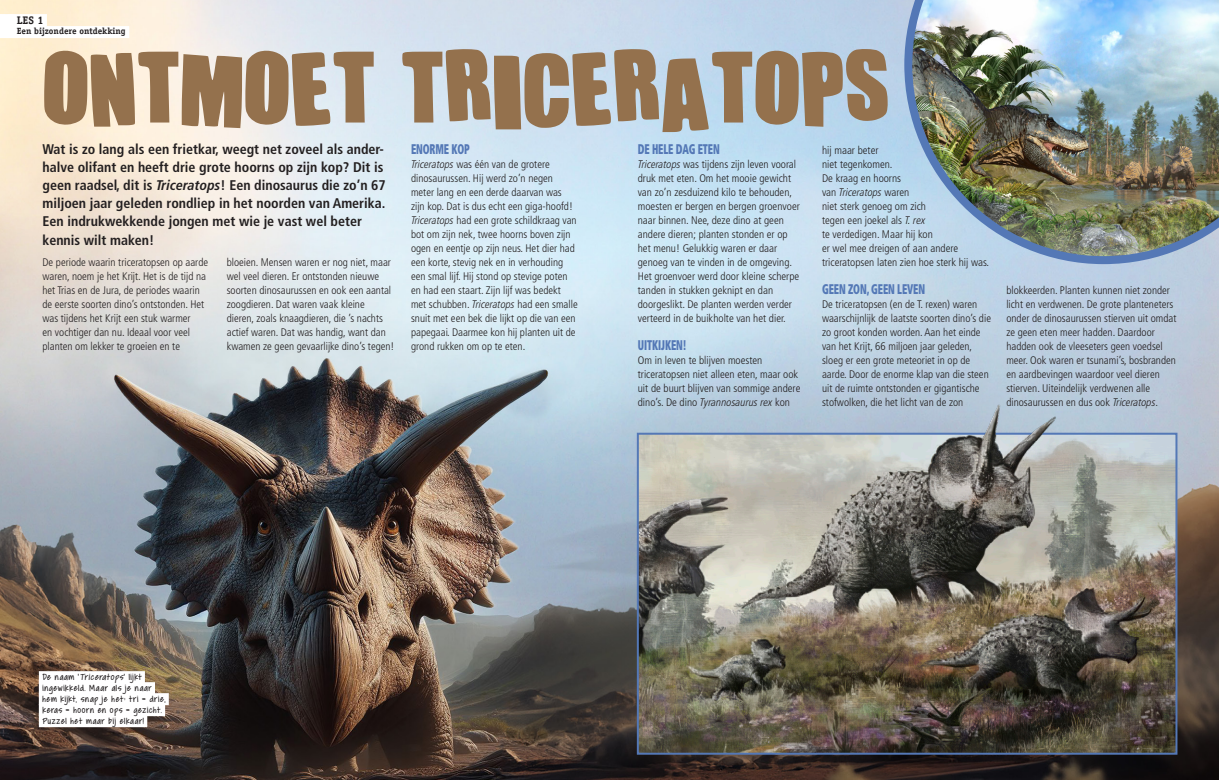
<style>
.page{position:relative;width:1219px;height:780px;background:#fff}
.page>*{position:absolute;margin:0;border:0;box-sizing:border-box;transform-origin:0 0}
.Alineastijl_5{font:116.8px "IMPACTED";color:#94714d}
.INTRO{font:700 condensed 14px/18px "Frutiger LT Pro";color:#231f20}
.TEKSTKOPJE{font:900 condensed 14px "Frutiger LT Pro";letter-spacing:-.01em;color:#5478b6;scale:.7 1}
.TEKST{font:300 condensed 11px/14px "Frutiger LT Pro";color:#231f20}
.thema{font:700 11px "Officina Serif Std";color:#231f20}
.BIJSCHRIFT{font:10px "Covered By Your Grace";letter-spacing:.065em;color:#231f20}
.titel{font:700 9px "Officina Serif Std";color:#231f20}
.s1{font-style:italic}
</style>
<div class="page">
<img style="left:0;top:0;width:1219px;height:780px">
<img style="left:640px;top:435px;width:534px;height:316px">
<div style="left:637px;top:432px;width:540px;height:322px;border:2px solid #5478b6"></div>
<img style="left:904px;top:0;width:315px;height:264px">
<div style="left:39px;top:671px;width:106px;height:12px;background:#fff"></div>
<div style="left:39px;top:682px;width:116px;height:12px;background:#fff"></div>
<div style="left:39px;top:693px;width:130px;height:12px;background:#fff"></div>
<div style="left:39px;top:704px;width:126px;height:12px;background:#fff"></div>
<div style="left:39px;top:715px;width:108px;height:12px;background:#fff"></div>
<div style="left:0;top:14px;width:47px;height:15px;background:#fff"></div>
<div style="left:0;top:26px;width:129px;height:12px;background:#fff"></div>
<img style="left:973px;top:403px;width:87px;height:37px">
<p class="thema" style="left:17px;top:14px;width:29px">LES 1</p>
<p class="titel" style="left:17px;top:26px;width:110px">Een bijzondere ontdekking</p>
<p class="Alineastijl_5" style="left:43px;top:37px;width:848px">ONTMOET TRICERATOPS</p>
<p class="INTRO" style="left:43px;top:141px;width:345px">Wat is zo lang als een frietkar, weegt net zoveel als ander&shy;halve olifant en heeft drie grote hoorns op zijn kop? Dit is geen raadsel, dit is <span class="s1">Triceratops</span>! Een dinosaurus die zo’n 67 miljoen jaar geleden rondliep in het noorden van Amerika.<br>Een indrukwekkende jongen met wie je vast wel beter kennis wilt maken!</p>
<p class="TEKST" style="left:43px;top:255px;width:167px">De periode waarin triceratopsen op aarde waren, noem je het Krijt. Het is de tijd na het Trias en de Jura, de periodes waarin de eerste soorten dino’s ontstonden. Het was tijdens het Krijt een stuk warmer<br>en vochtiger dan nu. Ideaal voor veel planten om lekker te groeien en te</p>
<p class="TEKST" style="left:227px;top:255px;width:169px">bloeien. Mensen waren er nog niet, maar wel veel dieren. Er ontstonden nieuwe soorten dinosaurussen en ook een aantal zoogdieren. Dat waren vaak kleine dieren, zoals knaagdieren, die ’s nachts actief waren. Dat was handig, want dan kwamen ze geen gevaarlijke dino’s tegen!</p>
<p class="TEKSTKOPJE" style="left:411px;top:141px;width:86px">ENORME KOP</p>
<p class="TEKST" style="left:411px;top:157px;width:168px"><span class="s1">Triceratops</span> was één van de grotere dinosaurussen. Hij werd zo’n negen meter lang en een derde daarvan was zijn kop. Dat is dus echt een giga-hoofd!<br><span class="s1">Triceratops</span> had een grote schildkraag van bot om zijn nek, twee hoorns boven zijn ogen en eentje op zijn neus. Het dier had een korte, stevig nek en in verhouding een smal lijf. Hij stond op stevige poten en had een staart. Zijn lijf was bedekt met schubben. <span class="s1">Triceratops</span> had een smalle snuit met een bek die lijkt op die van een papegaai. Daarmee kon hij planten uit de grond rukken om op te eten.</p>
<p class="TEKSTKOPJE" style="left:638px;top:141px;width:119px">DE HELE DAG ETEN</p>
<p class="TEKST" style="left:638px;top:157px;width:163px"><span class="s1">Triceratops</span> was tijdens zijn leven vooral druk met eten. Om het mooie gewicht van zo’n zesduizend kilo te behouden, moesten er bergen en bergen groenvoer naar binnen. Nee, deze dino at geen andere dieren; planten stonden er op het menu! Gelukkig waren er daar genoeg van te vinden in de omgeving.<br>Het groenvoer werd door kleine scherpe tanden in stukken geknipt en dan doorgeslikt. De planten werden verder verteerd in de buikholte van het dier.</p>
<p class="TEKSTKOPJE" style="left:638px;top:337px;width:71px">UITKIJKEN!</p>
<p class="TEKST" style="left:638px;top:353px;width:164px">Om in leven te blijven moesten triceratopsen niet alleen eten, maar ook uit de buurt blijven van sommige andere dino’s. De dino <span class="s1">Tyrannosaurus rex</span> kon</p>
<p class="TEKST" style="left:822px;top:143px;width:168px">hij maar beter<br>niet tegenkomen.<br>De kraag en hoorns<br>van <span class="s1">Triceratops</span> waren<br>niet sterk genoeg om zich<br>tegen een joekel als <span class="s1">T. rex<br></span>te verdedigen. Maar hij kon<br>er wel mee dreigen of aan andere triceratopsen laten zien hoe sterk hij was.</p>
<p class="TEKSTKOPJE" style="left:822px;top:281px;width:149px">GEEN ZON, GEEN LEVEN</p>
<p class="TEKST" style="left:822px;top:297px;width:170px">De triceratopsen (en de T. rexen) waren waarschijnlijk de laatste soorten dino’s die zo groot konden worden. Aan het einde van het Krijt, 66 miljoen jaar geleden, sloeg er een grote meteoriet in op de aarde. Door de enorme klap van die steen uit de ruimte ontstonden er gigantische stofwolken, die het licht van de zon</p>
<p class="TEKST" style="left:1006px;top:283px;width:172px">blokkeerden. Planten kunnen niet zonder licht en verdwenen. De grote planteneters onder de dinosaurussen stierven uit omdat ze geen eten meer hadden. Daardoor hadden ook de vleeseters geen voedsel meer. Ook waren er tsunami’s, bosbranden en aardbevingen waardoor veel dieren stierven. Uiteindelijk verdwenen alle dinosaurussen en dus ook <span class="s1">Triceratops</span>.</p>
<p class="BIJSCHRIFT" style="left:43px;top:671px;width:101px">De naam ‘Triceratops’ lijkt</p>
<p class="BIJSCHRIFT" style="left:43px;top:682px;width:111px">ingewikkeld. Maar als je naar</p>
<p class="BIJSCHRIFT" style="left:43px;top:693px;width:125px">hem kijkt, snap je het: tri = drie,</p>
<p class="BIJSCHRIFT" style="left:43px;top:704px;width:121px">keras = hoorn en ops = gezicht.</p>
<p class="BIJSCHRIFT" style="left:43px;top:715px;width:103px">Puzzel het maar bij elkaar!</p>
</div>
